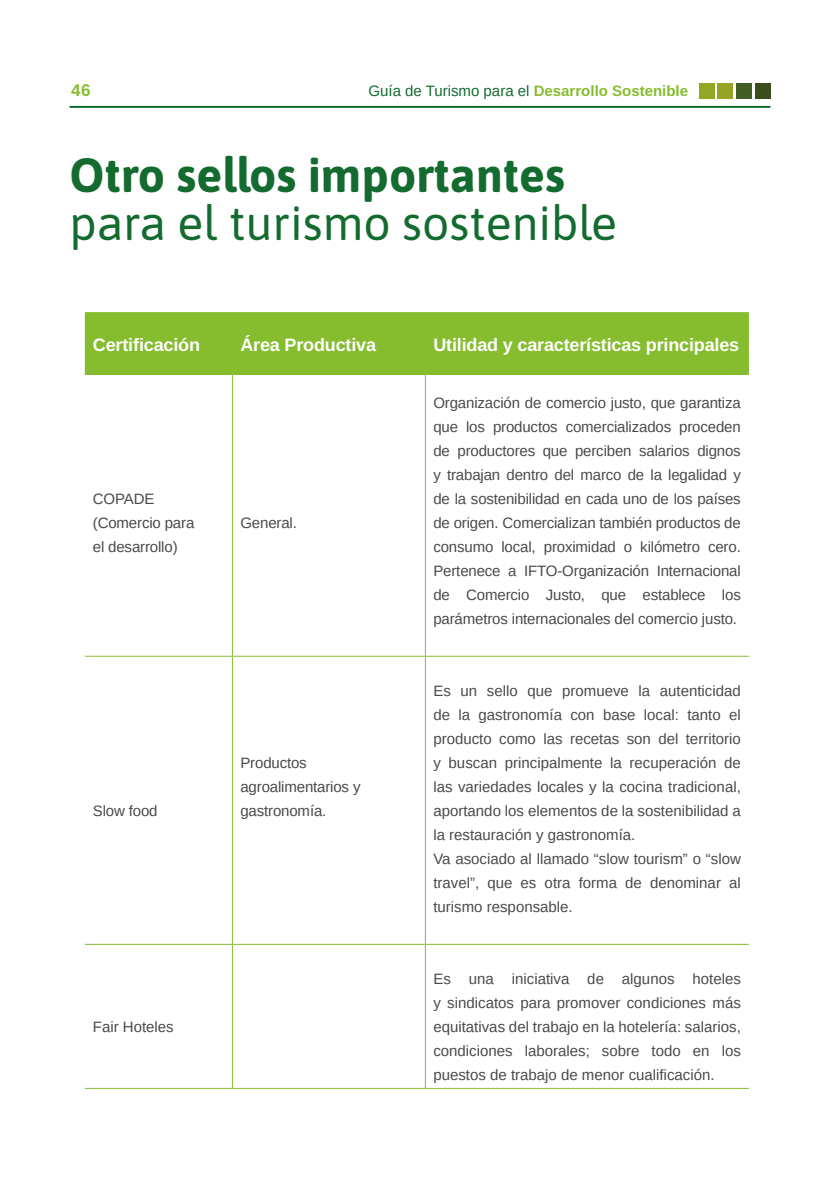
<style>
.page{position:relative;width:840px;height:1191px;background:#fff}
.page>*{position:absolute;margin:0;border:0;box-sizing:border-box;transform-origin:0 0}
.t1{font:48px/48px "Asap";color:#136b30}
.t2{font:700 18px "Arimo";letter-spacing:-.01em;color:#fff}
.t3{font:700 17px "Arimo";color:#86bd2e}
.t4{font:15px/24px "Arimo";color:#4a4a49}
.t5{font:700 15px "Arimo";color:#86bd2e}
.s1{font-weight:400;color:#136b30}
</style>
<div class="page">
<hr style="left:69px;top:106px;width:701px;height:2px;background:#136b30">
<div style="left:754px;top:83px;width:16px;height:16px;background:#394d1f"></div>
<div style="left:736px;top:83px;width:15px;height:16px;background:#425f27"></div>
<div style="left:717px;top:83px;width:15px;height:16px;background:#97a323"></div>
<div style="left:698px;top:83px;width:16px;height:16px;background:#93a925"></div>
<div style="left:85px;top:312px;width:663px;height:62px;background:#86bd2e"></div>
<hr style="left:232px;top:312px;width:1px;height:62px;background:#86bd2e">
<hr style="left:424px;top:312px;width:1px;height:62px;background:#86bd2e">
<hr style="left:85px;top:374px;width:147px;height:1px;background:#86bd2e">
<hr style="left:232px;top:374px;width:193px;height:1px;background:#86bd2e">
<hr style="left:232px;top:375px;width:1px;height:281px;background:#86bd2e">
<hr style="left:425px;top:374px;width:323px;height:1px;background:#86bd2e">
<hr style="left:424px;top:375px;width:1px;height:281px;background:#86bd2e">
<hr style="left:85px;top:656px;width:147px;height:1px;background:#86bd2e">
<hr style="left:232px;top:656px;width:193px;height:1px;background:#86bd2e">
<hr style="left:232px;top:656px;width:1px;height:288px;background:#86bd2e">
<hr style="left:425px;top:656px;width:323px;height:1px;background:#86bd2e">
<hr style="left:424px;top:656px;width:1px;height:288px;background:#86bd2e">
<hr style="left:85px;top:944px;width:147px;height:1px;background:#86bd2e">
<hr style="left:232px;top:944px;width:193px;height:1px;background:#86bd2e">
<hr style="left:232px;top:945px;width:1px;height:143px;background:#86bd2e">
<hr style="left:425px;top:944px;width:323px;height:1px;background:#86bd2e">
<hr style="left:424px;top:945px;width:1px;height:143px;background:#86bd2e">
<hr style="left:85px;top:1088px;width:147px;height:1px;background:#86bd2e">
<hr style="left:232px;top:1088px;width:193px;height:1px;background:#86bd2e">
<hr style="left:425px;top:1088px;width:323px;height:1px;background:#86bd2e">
<p class="t3" style="left:71px;top:78px;width:21px">46</p>
<p class="t5" style="left:368px;top:80px;width:321px"><span class="s1">Guía de Turismo para el</span> Desarrollo Sostenible</p>
<h1 class="t1" style="left:69px;top:149px;width:548px">Otro sellos importantes para el turismo sostenible</h1>
<p class="t2" style="left:93px;top:333px;width:109px">Certificación</p>
<p class="t2" style="left:240px;top:333px;width:137px">Área Productiva</p>
<p class="t2" style="left:433px;top:333px;width:307px">Utilidad y características principales</p>
<p class="t4" style="left:93px;top:487px;width:103px">COPADE (Comercio para el desarrollo)</p>
<p class="t4" style="left:240px;top:511px;width:58px">General.</p>
<p class="t4" style="left:93px;top:799px;width:66px">Slow food</p>
<p class="t4" style="left:240px;top:751px;width:121px">Productos agroalimentarios y gastronomía.</p>
<p class="t4" style="left:93px;top:1015px;width:82px">Fair Hoteles</p>
<p class="t4" style="left:433px;top:391px;width:309px;text-align:justify">Organización de comercio justo, que garantiza que los productos comercializados proceden de productores que perciben salarios dignos y trabajan dentro del marco de la legalidad y de la sostenibilidad en cada uno de los países de origen. Comercializan también productos de consumo local, proximidad o kilómetro cero.<br>Pertenece a IFTO-Organización Internacional de Comercio Justo, que establece los parámetros internacionales del comercio justo.</p>
<p class="t4" style="left:433px;top:679px;width:309px">Es un sello que promueve la autenticidad de la gastronomía con base local: tanto el producto como las recetas son del territorio y buscan principalmente la recuperación de las variedades locales y la cocina tradicional, aportando los elementos de la sostenibilidad a la restauración y gastronomía.<br>Va asociado al llamado “slow tourism” o “slow travel”, que es otra forma de denominar al turismo responsable.</p>
<p class="t4" style="left:433px;top:967px;width:309px;text-align:justify">Es una iniciativa de algunos hoteles y sindicatos para promover condiciones más equitativas del trabajo en la hotelería: salarios, condiciones laborales; sobre todo en los puestos de trabajo de menor cualificación.</p>
</div>
